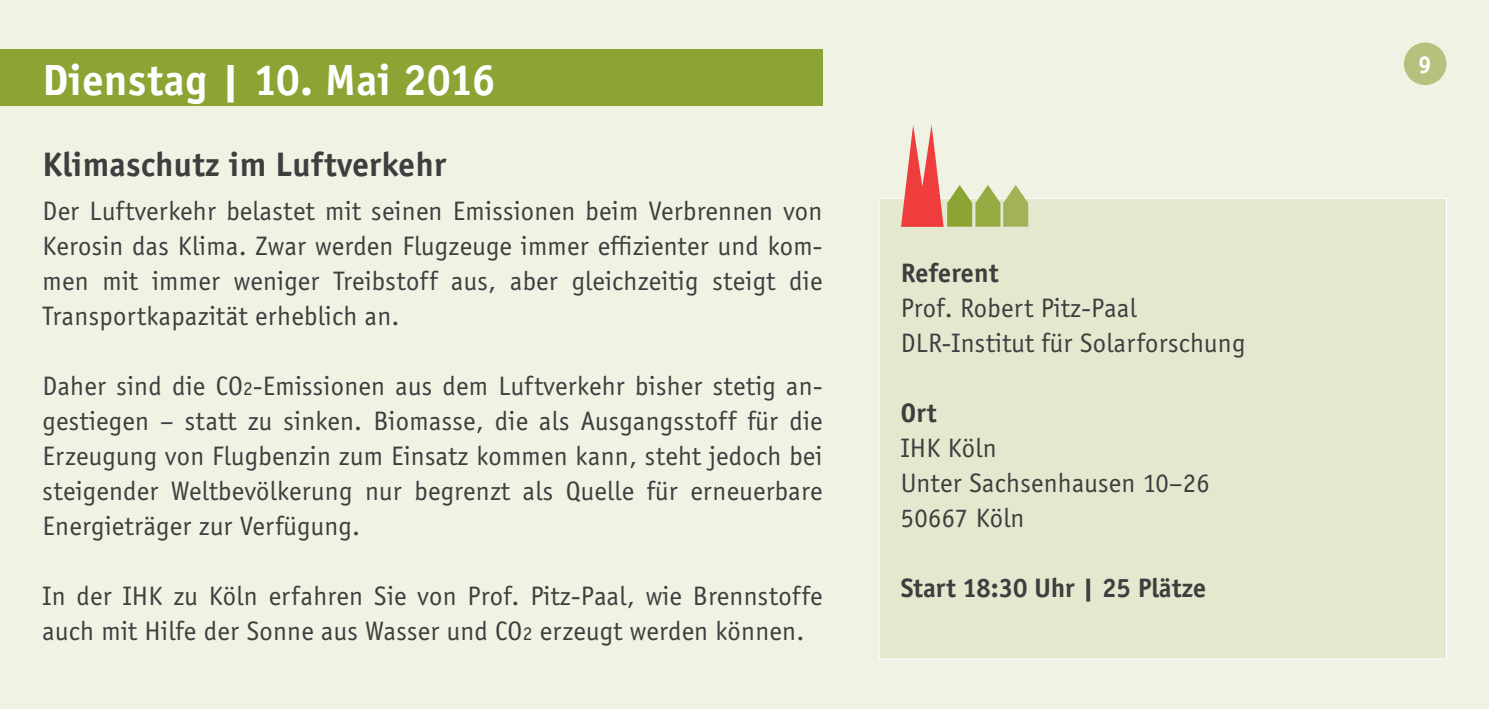
<style>
.page{position:relative;width:1489px;height:709px;background:#fff}
.page>*{position:absolute;margin:0;border:0;box-sizing:border-box;transform-origin:0 0}
.t1{font:700 45px "Officina San Itc T";letter-spacing:.01em;color:#fff}
.t2{font:700 35px "Officina San Itc T";letter-spacing:.01em;color:#3e3e3f}
.t3{font:27.5px/35px "Officina San Itc T";letter-spacing:.01em;color:#3e3e3f}
.t4{font:700 27.5px "Officina San Itc T";color:#3e3e3f}
.t5{font:700 25px "Officina San Itc T";color:#fff}
.s1{font-size:20px}
</style>
<div class="page">
<div style="left:0;top:0;width:1488px;height:709px;background:#f0f2e4"></div>
<div style="left:0;top:50px;width:822px;height:56px;background:#8ca434"></div>
<div style="left:1403px;top:43px;width:43px;height:42px;background:#b5c27d;border-radius:50%"></div>
<div style="left:879px;top:198px;width:567px;height:461px;background:#e3e8ce"></div>
<svg style="left:901px;top:125px;width:127px;height:102px"></svg>
<h1 class="t1" style="left:43px;top:53px;width:454px">Dienstag | 10. Mai 2016</h1>
<p class="t2" style="left:43px;top:143px;width:405px">Klimaschutz im Luftverkehr</p>
<p class="t3" style="left:43px;top:193px;width:781px;text-align:justify">Der Luftverkehr belastet mit seinen Emissionen beim Verbrennen von Kerosin das Klima. Zwar werden Flugzeuge immer effizienter und kom&shy;men mit immer weniger Treibstoff aus, aber gleichzeitig steigt die Transportkapazität erheblich an.</p>
<p class="t3" style="left:43px;top:368px;width:781px;text-align:justify">Daher sind die CO<span class="s1">2</span>-Emissionen aus dem Luftverkehr bisher stetig an&shy;gestiegen – statt zu sinken. Biomasse, die als Ausgangsstoff für die Erzeugung von Flugbenzin zum Einsatz kommen kann, steht jedoch bei steigender Weltbevölkerung nur begrenzt als Quelle für erneuerbare Energieträger zur Verfügung.</p>
<p class="t3" style="left:43px;top:578px;width:781px">In der IHK zu Köln erfahren Sie von Prof. Pitz-Paal, wie Brennstoffe auch mit Hilfe der Sonne aus Wasser und CO<span class="s1">2</span> erzeugt werden können.</p>
<p class="t4" style="left:900px;top:256px;width:99px">Referent</p>
<p class="t3" style="left:900px;top:290px;width:346px">Prof. Robert Pitz-Paal<br>DLR-Institut für Solarforschung</p>
<p class="t4" style="left:900px;top:396px;width:38px">Ort</p>
<p class="t3" style="left:900px;top:430px;width:310px">IHK Köln<br>Unter Sachsenhausen 10–26<br>50667 Köln</p>
<p class="t4" style="left:900px;top:571px;width:307px">Start 18:30 Uhr | 25 Plätze</p>
<p class="t5" style="left:1418px;top:50px;width:15px">9</p>
</div>
